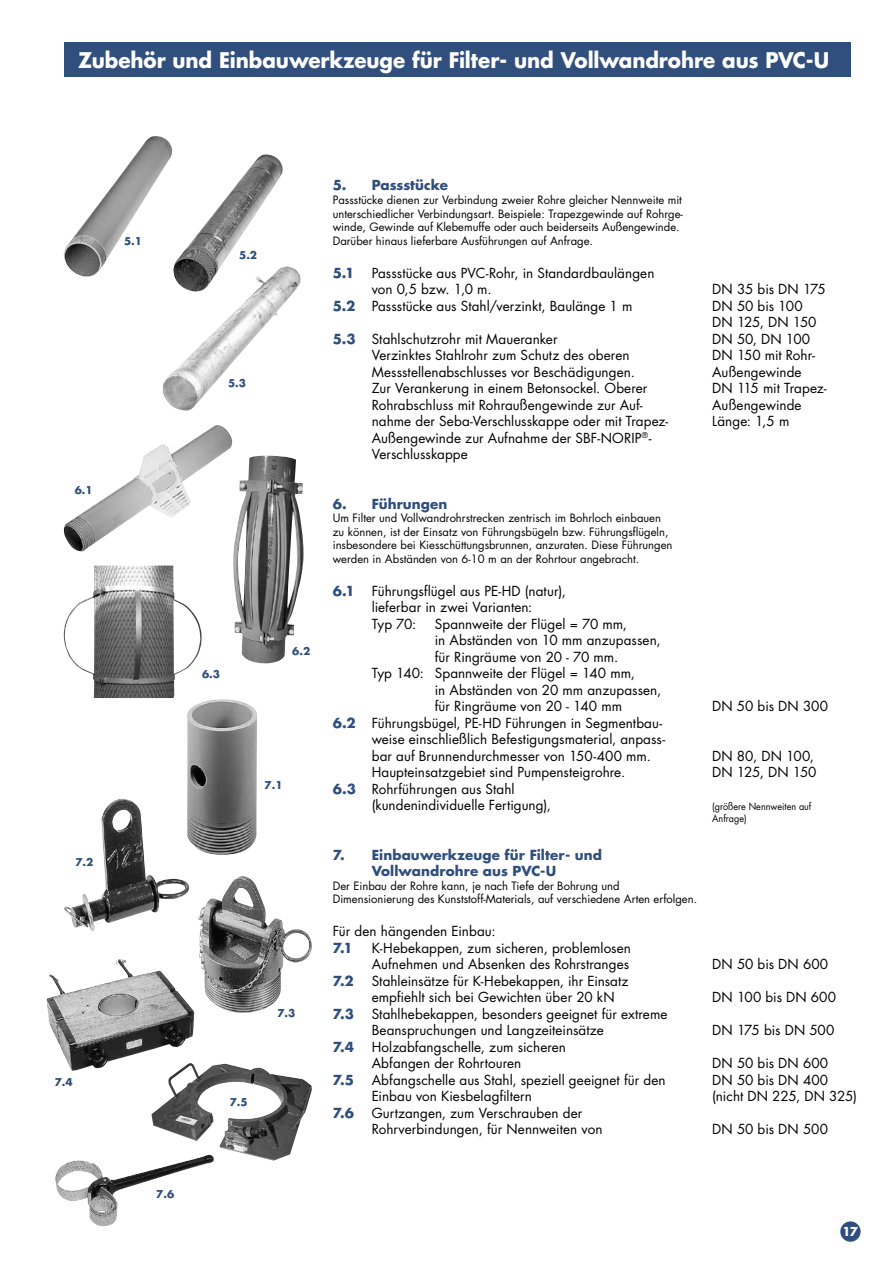
<style>
.page{position:relative;width:893px;height:1263px;background:#fff}
.page>*{position:absolute;margin:0;border:0;box-sizing:border-box;transform-origin:0 0}
.t1{font:700 21px "Futura";letter-spacing:-.005em;color:#fff;scale:.95 1}
.t2{font:13.5px/16.5px "Futura";letter-spacing:.005em;color:#000}
.t3{font:700 13.5px/16.5px "Futura";letter-spacing:.005em;color:#304f7c;text-align:center}
.t4{font:13.5px "Futura";letter-spacing:-.015em;color:#000}
.t5{font:700 12px "Futura";color:#fff}
.t6{font:11.25px/13.5px "Futura";color:#000}
.t7{font:700 10.5px "Futura";color:#304f7c}
.t8{font:9.75px/12px "Futura";color:#000;scale:.93 1}
.s1{font-weight:700;color:#304f7c}
</style>
<div class="page">
<div style="left:840px;top:1221px;width:21px;height:21px;background:#304f7c;border-radius:50%"></div>
<div style="left:64px;top:43px;width:786px;height:34px;background:#304f7c"></div>
<img style="left:64px;top:136px;width:109px;height:141px">
<img style="left:174px;top:154px;width:109px;height:112px">
<img style="left:162px;top:266px;width:138px;height:145px">
<img style="left:63px;top:425px;width:169px;height:127px">
<img style="left:233px;top:456px;width:71px;height:208px">
<img style="left:64px;top:566px;width:138px;height:132px">
<img style="left:187px;top:699px;width:70px;height:156px">
<img style="left:64px;top:799px;width:125px;height:132px">
<img style="left:198px;top:876px;width:114px;height:137px">
<img style="left:47px;top:959px;width:147px;height:112px">
<img style="left:151px;top:1063px;width:161px;height:97px">
<img style="left:55px;top:1155px;width:159px;height:71px">
<h1 class="t1" style="left:78px;top:45px;width:792px">Zubehör und Einbauwerkzeuge für Filter- und Vollwandrohre aus PVC-U</h1>
<p class="t7" style="left:75px;top:482px;width:20px">6.1</p>
<p class="t7" style="left:75px;top:855px;width:20px">7.2</p>
<p class="t7" style="left:55px;top:1075px;width:20px">7.4</p>
<p class="t7" style="left:124px;top:234px;width:20px">5.1</p>
<p class="t7" style="left:156px;top:1187px;width:20px">7.6</p>
<p class="t7" style="left:239px;top:247px;width:20px">5.2</p>
<p class="t7" style="left:228px;top:376px;width:20px">5.3</p>
<p class="t7" style="left:202px;top:667px;width:20px">6.3</p>
<p class="t7" style="left:292px;top:643px;width:20px">6.2</p>
<p class="t7" style="left:265px;top:777px;width:20px">7.1</p>
<p class="t7" style="left:277px;top:1006px;width:20px">7.3</p>
<p class="t7" style="left:230px;top:1094px;width:20px">7.5</p>
<p class="t3" style="left:333px;top:177px;width:117px">5. Passstücke</p>
<p class="t6" style="left:333px;top:193px;width:352px">Passstücke dienen zur Verbindung zweier Rohre gleicher Nennweite mit unterschiedlicher Verbindungsart. Beispiele: Trapezgewinde auf Rohrge&shy;winde, Gewinde auf Klebemuffe oder auch beiderseits Außengewinde.<br>Darüber hinaus lieferbare Ausführungen auf Anfrage.</p>
<p class="t3" style="left:333px;top:264px;width:23px">5.1</p>
<p class="t2" style="left:372px;top:264px;width:284px">Passstücke aus PVC-Rohr, in Standardbaulängen von 0,5 bzw. 1,0 m.</p>
<p class="t2" style="left:712px;top:281px;width:115px">DN 35 bis DN 175</p>
<p class="t2" style="left:333px;top:297px;width:301px"><span class="s1">5.2</span> Passstücke aus Stahl/verzinkt, Baulänge 1 m</p>
<p class="t2" style="left:712px;top:297px;width:106px">DN 50 bis 100<br>DN 125, DN 150</p>
<p class="t2" style="left:333px;top:330px;width:226px"><span class="s1">5.3</span> Stahlschutzrohr mit Maueranker</p>
<p class="t2" style="left:712px;top:330px;width:100px">DN 50, DN 100</p>
<p class="t2" style="left:372px;top:347px;width:259px">Verzinktes Stahlrohr zum Schutz des oberen</p>
<p class="t2" style="left:712px;top:347px;width:104px">DN 150 mit Rohr-</p>
<p class="t2" style="left:372px;top:363px;width:265px">Messstellenabschlusses vor Beschädigungen.</p>
<p class="t2" style="left:712px;top:363px;width:91px">Außengewinde</p>
<p class="t2" style="left:372px;top:380px;width:277px">Zur Verankerung in einem Betonsockel. Oberer</p>
<p class="t2" style="left:712px;top:380px;width:116px">DN 115 mit Trapez-</p>
<p class="t2" style="left:372px;top:396px;width:273px">Rohrabschluss mit Rohraußengewinde zur Auf-</p>
<p class="t2" style="left:712px;top:396px;width:91px">Außengewinde</p>
<p class="t2" style="left:372px;top:413px;width:298px">nahme der Seba-Verschlusskappe oder mit Trapez-</p>
<p class="t2" style="left:712px;top:413px;width:79px">Länge: 1,5 m</p>
<p class="t2" style="left:372px;top:429px;width:281px">Außengewinde zur Aufnahme der SBF-NORIP<sup>®</sup>-<br>Verschlusskappe</p>
<p class="t3" style="left:333px;top:495px;width:116px">6. Führungen</p>
<p class="t6" style="left:333px;top:511px;width:341px">Um Filter und Vollwandrohrstrecken zentrisch im Bohrloch einbauen zu können, ist der Einsatz von Führungsbügeln bzw. Führungsflügeln, insbesondere bei Kiesschüttungsbrunnen, anzuraten. Diese Führungen werden in Abständen von 6-10 m an der Rohrtour angebracht.</p>
<p class="t3" style="left:333px;top:582px;width:24px">6.1</p>
<p class="t2" style="left:372px;top:582px;width:196px">Führungsflügel aus PE-HD (natur), lieferbar in zwei Varianten:<br>Typ 70:</p>
<p class="t2" style="left:435px;top:615px;width:194px">Spannweite der Flügel = 70 mm,</p>
<p class="t2" style="left:435px;top:632px;width:227px">in Abständen von 10 mm anzupassen,</p>
<p class="t2" style="left:435px;top:648px;width:185px">für Ringräume von 20 - 70 mm.</p>
<p class="t2" style="left:372px;top:665px;width:265px">Typ 140: Spannweite der Flügel = 140 mm,</p>
<p class="t2" style="left:435px;top:681px;width:228px">in Abständen von 20 mm anzupassen,</p>
<p class="t2" style="left:435px;top:698px;width:189px">für Ringräume von 20 - 140 mm</p>
<p class="t2" style="left:712px;top:698px;width:117px">DN 50 bis DN 300</p>
<p class="t2" style="left:372px;top:714px;width:295px;text-indent:-39px"><span class="s1">6.2</span> Führungsbügel, PE-HD Führungen in Segmentbau&shy;weise einschließlich Befestigungsmaterial, anpass&shy;bar auf Brunnendurchmesser von 150-400 mm.</p>
<p class="t2" style="left:712px;top:747px;width:103px">DN 80, DN 100,</p>
<p class="t2" style="left:372px;top:764px;width:255px">Haupteinsatzgebiet sind Pumpensteigrohre.</p>
<p class="t4" style="left:712px;top:763px;width:106px">DN 125, DN 150</p>
<p class="t2" style="left:372px;top:780px;width:181px;text-indent:-39px"><span class="s1">6.3</span> Rohrführungen aus Stahl (kundenindividuelle Fertigung),</p>
<p class="t8" style="left:712px;top:800px;width:108px">(größere Nennweiten auf<br>Anfrage)</p>
<p class="t3" style="left:333px;top:846px;width:271px">7. Einbauwerkzeuge für Filter- und<br>Vollwandrohre aus PVC-U</p>
<p class="t6" style="left:333px;top:878px;width:366px">Der Einbau der Rohre kann, je nach Tiefe der Bohrung und<br>Dimensionierung des Kunststoff-Materials, auf verschiedene Arten erfolgen.</p>
<p class="t2" style="left:333px;top:923px;width:164px">Für den hängenden Einbau:</p>
<p class="t3" style="left:333px;top:939px;width:22px">7.1</p>
<p class="t2" style="left:372px;top:939px;width:261px">K-Hebekappen, zum sicheren, problemlosen<br>Aufnehmen und Absenken des Rohrstranges</p>
<p class="t2" style="left:712px;top:956px;width:118px">DN 50 bis DN 600</p>
<p class="t3" style="left:333px;top:972px;width:23px">7.2</p>
<p class="t2" style="left:372px;top:972px;width:258px">Stahleinsätze für K-Hebekappen, ihr Einsatz empfiehlt sich bei Gewichten über 20 kN</p>
<p class="t2" style="left:712px;top:989px;width:125px">DN 100 bis DN 600</p>
<p class="t3" style="left:333px;top:1005px;width:23px">7.3</p>
<p class="t2" style="left:372px;top:1005px;width:297px">Stahlhebekappen, besonders geeignet für extreme<br>Beanspruchungen und Langzeiteinsätze</p>
<p class="t2" style="left:712px;top:1022px;width:124px">DN 175 bis DN 500</p>
<p class="t3" style="left:333px;top:1038px;width:23px">7.4</p>
<p class="t2" style="left:372px;top:1038px;width:196px">Holzabfangschelle, zum sicheren<br>Abfangen der Rohrtouren</p>
<p class="t2" style="left:712px;top:1055px;width:118px">DN 50 bis DN 600</p>
<p class="t3" style="left:333px;top:1071px;width:23px">7.5</p>
<p class="t2" style="left:372px;top:1071px;width:295px">Abfangschelle aus Stahl, speziell geeignet für den</p>
<p class="t2" style="left:712px;top:1071px;width:117px">DN 50 bis DN 400</p>
<p class="t2" style="left:372px;top:1088px;width:162px">Einbau von Kiesbelagfiltern</p>
<p class="t2" style="left:712px;top:1088px;width:146px">(nicht DN 225, DN 325)</p>
<p class="t3" style="left:333px;top:1104px;width:23px">7.6</p>
<p class="t2" style="left:372px;top:1104px;width:232px">Gurtzangen, zum Verschrauben der<br>Rohrverbindungen, für Nennweiten von</p>
<p class="t2" style="left:712px;top:1121px;width:117px">DN 50 bis DN 500</p>
<p class="t5" style="left:842px;top:1223px;width:17px">17</p>
</div>
